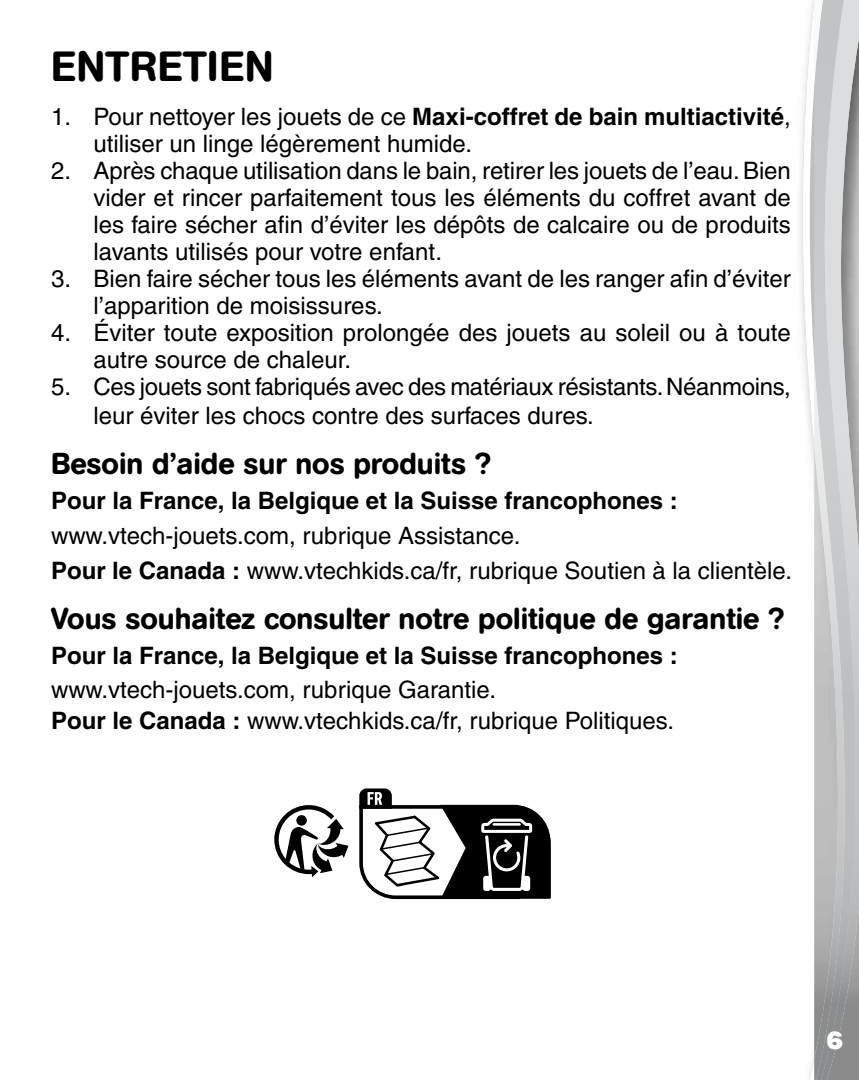
<style>
.page{position:relative;width:859px;height:1080px;background:#fff}
.page>*{position:absolute;margin:0;border:0;box-sizing:border-box;transform-origin:0 0}
.t1{font:500 42px "AG Book Rounded";letter-spacing:.015em;color:#000}
.t2{font:500 30px "AG Book Rounded";color:#000}
.t3{font:27px "Helvetica Black cyr Bold";color:#fff}
.t4{font:500 24px/27px "Helvetica";color:#000}
.t5{font:700 24px "Helvetica";color:#000}
.s1{font-weight:700}
</style>
<div class="page">
<svg style="left:802px;top:0;width:12px;height:1080px"></svg>
<img style="left:857px;top:0;width:2px;height:1080px">
<img style="left:847px;top:0;width:10px;height:1080px">
<img style="left:814px;top:0;width:33px;height:1080px">
<svg style="left:274px;top:805px;width:74px;height:72px"></svg>
<svg style="left:359px;top:788px;width:192px;height:111px"></svg>
<h1 class="t1" style="left:51px;top:42px;width:224px">ENTRETIEN</h1>
<p class="t4" style="left:94px;top:103px;width:699px;text-indent:-43px">1. Pour nettoyer les jouets de ce <span class="s1">Maxi-coffret de bain multiactivité</span>, utiliser un linge légèrement humide.</p>
<p class="t4" style="left:94px;top:157px;width:699px;text-align:justify;text-indent:-43px">2. Après chaque utilisation dans le bain, retirer les jouets de l’eau. Bien vider et rincer parfaitement tous les éléments du coffret avant de les faire sécher afin d’éviter les dépôts de calcaire ou de produits lavants utilisés pour votre enfant.</p>
<p class="t4" style="left:94px;top:265px;width:699px;text-indent:-43px">3. Bien faire sécher tous les éléments avant de les ranger afin d’éviter l’apparition de moisissures.</p>
<p class="t4" style="left:94px;top:319px;width:699px;text-indent:-43px">4. Éviter toute exposition prolongée des jouets au soleil ou à toute autre source de chaleur.</p>
<p class="t4" style="left:93px;top:372px;width:699px;line-height:28.8px;text-indent:-42px">5. Ces jouets sont fabriqués avec des matériaux résistants.Néanmoins, leur éviter les chocs contre des surfaces dures.</p>
<p class="t2" style="left:51px;top:446px;width:441px">Besoin d’aide sur nos produits ?</p>
<p class="t5" style="left:51px;top:486px;width:628px">Pour la France, la Belgique et la Suisse francophones :</p>
<p class="t4" style="left:51px;top:518px;width:743px;line-height:34.8px">www.vtech-jouets.com, rubrique Assistance.<br><span class="s1">Pour le Canada :</span> www.vtechkids.ca/fr, rubrique Soutien à la clientèle.</p>
<p class="t2" style="left:51px;top:601px;width:735px">Vous souhaitez consulter notre politique de garantie ?</p>
<p class="t5" style="left:51px;top:641px;width:628px">Pour la France, la Belgique et la Suisse francophones :</p>
<p class="t4" style="left:51px;top:675px;width:625px;line-height:30.6px">www.vtech-jouets.com, rubrique Garantie.<br><span class="s1">Pour le Canada :</span> www.vtechkids.ca/fr, rubrique Politiques.</p>
<p class="t3" style="left:826px;top:1027px;width:19px">6</p>
</div>
